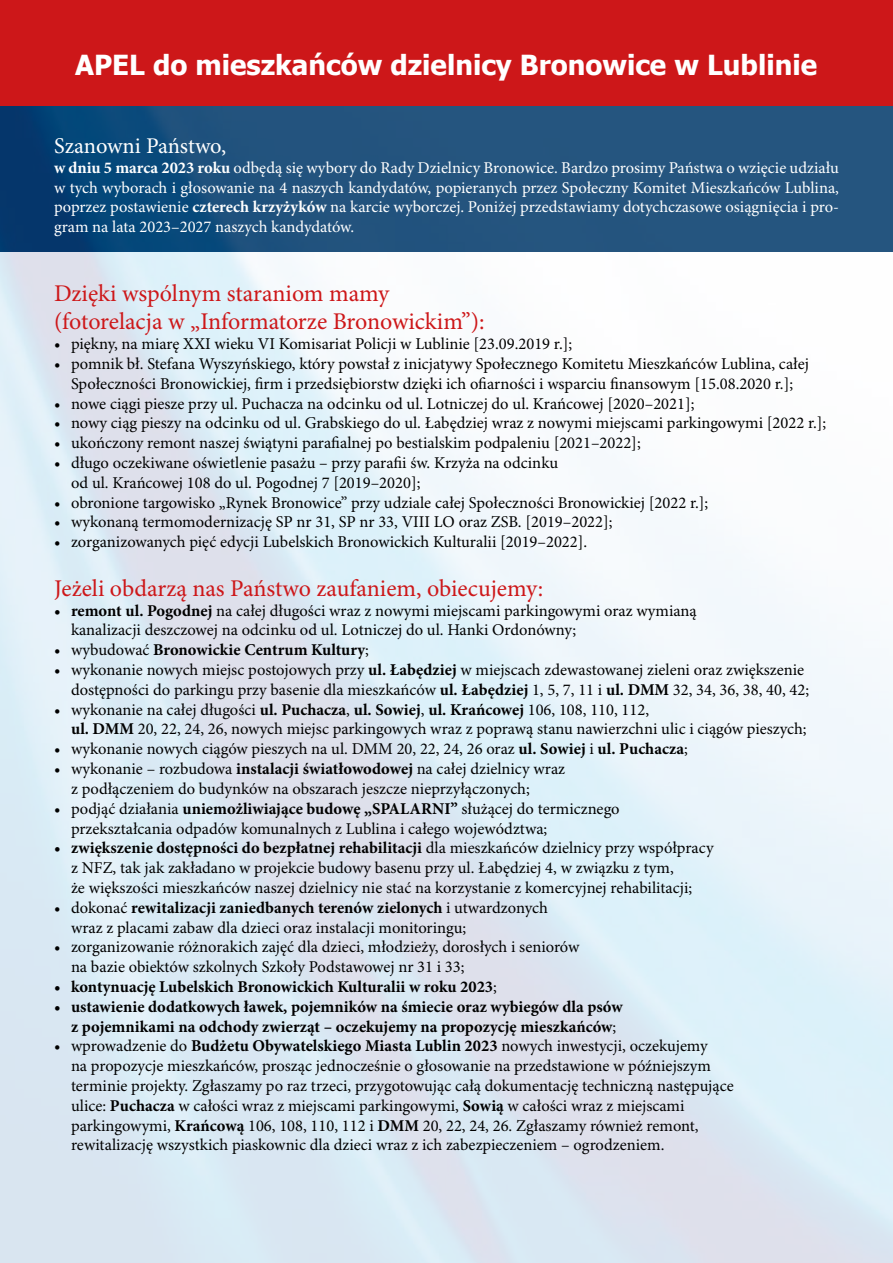
<style>
.page{position:relative;width:893px;height:1263px;background:#fff}
.page>*{position:absolute;margin:0;border:0;box-sizing:border-box;transform-origin:0 0}
.t1{font:700 27.6px "Tahoma";color:#fff}
.t2{font:24px/28.8px "Minion Pro";letter-spacing:-.005em;color:#cd1719}
.t3{font:22.5px "Minion Pro";letter-spacing:-.005em;color:#fff}
.t4{font:16.5px/19.8px "Minion Pro";color:#000}
.t5{font:16.5px/19.8px "Minion Pro";color:#fff;text-align:justify}
.t6{font:700 16.5px/19.8px "Minion Pro";color:#000}
.s1{font-weight:700}
.s2{font-weight:400}
</style>
<div class="page">
<img style="left:0;top:105px;width:893px;height:1158px">
<div style="left:0;top:0;width:893px;height:105px;background:#cd1719"></div>
<h1 class="t1" style="left:75px;top:46px;width:743px">APEL do mieszkańców dzielnicy Bronowice w Lublinie</h1>
<h3 class="t3" style="left:54px;top:132px;width:174px">Szanowni Państwo,</h3>
<p class="t5" style="left:54px;top:158px;width:786px"><span class="s1">w dniu 5 marca 2023 roku</span> odbędą się wybory do Rady Dzielnicy Bronowice. Bardzo prosimy Państwa o wzięcie udziału w tych wyborach i głosowanie na 4 naszych kandydatów, popieranych przez Społeczny Komitet Mieszkańców Lublina, poprzez postawienie <span class="s1">czterech krzyżyków</span> na karcie wyborczej. Poniżej przedstawiamy dotychczasowe osiągnięcia i pro&shy;gram na lata 2023–2027 naszych kandydatów.</p>
<h2 class="t2" style="left:54px;top:280px;width:432px">Dzięki wspólnym staraniom mamy (fotorelacja w „Informatorze Bronowickim”):</h2>
<p class="t4" style="left:54px;top:335px;width:520px">• piękny, na miarę XXI wieku VI Komisariat Policji w Lublinie [23.09.2019 r.];</p>
<p class="t4" style="left:54px;top:355px;width:756px;text-align:center">• pomnik bł. Stefana Wyszyńskiego, który powstał z inicjatywy Społecznego Komitetu Mieszkańców Lublina, całej<br>Społeczności Bronowickiej, firm i przedsiębiorstw dzięki ich ofiarności i wsparciu finansowym [15.08.2020 r.];</p>
<p class="t4" style="left:54px;top:394px;width:642px">• nowe ciągi piesze przy ul. Puchacza na odcinku od ul. Lotniczej do ul. Krańcowej [2020–2021];</p>
<p class="t4" style="left:54px;top:414px;width:774px">• nowy ciąg pieszy na odcinku od ul. Grabskiego do ul. Łabędziej wraz z nowymi miejscami parkingowymi [2022 r.];</p>
<p class="t4" style="left:54px;top:434px;width:588px">• ukończony remont naszej świątyni parafialnej po bestialskim podpaleniu [2021–2022];</p>
<p class="t4" style="left:71px;top:454px;width:489px;text-indent:-17px">• długo oczekiwane oświetlenie pasażu – przy parafii św. Krzyża na odcinku od ul. Krańcowej 108 do ul. Pogodnej 7 [2019–2020];</p>
<p class="t4" style="left:54px;top:493px;width:656px">• obronione targowisko „Rynek Bronowice” przy udziale całej Społeczności Bronowickiej [2022 r.];</p>
<p class="t4" style="left:54px;top:513px;width:560px">• wykonaną termomodernizację SP nr 31, SP nr 33, VIII LO oraz ZSB. [2019–2022];</p>
<p class="t4" style="left:54px;top:533px;width:535px">• zorganizowanych pięć edycji Lubelskich Bronowickich Kulturalii [2019–2022].</p>
<h2 class="t2" style="left:54px;top:575px;width:491px">Jeżeli obdarzą nas Państwo zaufaniem, obiecujemy:</h2>
<p class="t4" style="left:71px;top:601px;width:627px;text-indent:-17px"><span class="s1">• remont ul. Pogodnej</span> na całej długości wraz z nowymi miejscami parkingowymi oraz wymianą kanalizacji deszczowej na odcinku od ul. Lotniczej do ul. Hanki Ordonówny;</p>
<p class="t6" style="left:54px;top:640px;width:316px"><span class="s2">• wybudować</span> Bronowickie Centrum Kultury<span class="s2">;</span></p>
<p class="t4" style="left:54px;top:661px;width:757px;text-align:right">• wykonanie nowych miejsc postojowych przy <span class="s1">ul. Łabędziej</span> w miejscach zdewastowanej zieleni oraz zwiększenie dostępności do parkingu przy basenie dla mieszkańców <span class="s1">ul. Łabędziej</span> 1, 5, 7, 11 i <span class="s1">ul. DMM</span> 32, 34, 36, 38, 40, 42;</p>
<p class="t4" style="left:71px;top:700px;width:737px;text-indent:-17px">• wykonanie na całej długości <span class="s1">ul. Puchacza</span>, <span class="s1">ul. Sowiej</span>, <span class="s1">ul. Krańcowej</span> 106, 108, 110, 112,<br><span class="s1">ul. DMM</span> 20, 22, 24, 26, nowych miejsc parkingowych wraz z poprawą stanu nawierzchni ulic i ciągów pieszych;</p>
<p class="t4" style="left:54px;top:740px;width:635px">• wykonanie nowych ciągów pieszych na ul. DMM 20, 22, 24, 26 oraz <span class="s1">ul. Sowiej</span> i <span class="s1">ul. Puchacza</span>;</p>
<p class="t4" style="left:71px;top:760px;width:496px;text-indent:-17px">• wykonanie – rozbudowa <span class="s1">instalacji światłowodowej</span> na całej dzielnicy wraz z podłączeniem do budynków na obszarach jeszcze nieprzyłączonych;</p>
<p class="t4" style="left:71px;top:799px;width:550px;text-indent:-17px">• podjąć działania <span class="s1">uniemożliwiające budowę „SPALARNI”</span> służącej do termicznego przekształcania odpadów komunalnych z Lublina i całego województwa;</p>
<p class="t4" style="left:71px;top:839px;width:644px;text-indent:-17px"><span class="s1">• zwiększenie dostępności do bezpłatnej rehabilitacji</span> dla mieszkańców dzielnicy przy współpracy z NFZ, tak jak zakładano w projekcie budowy basenu przy ul. Łabędziej 4, w związku z tym,<br>że większości mieszkańców naszej dzielnicy nie stać na korzystanie z komercyjnej rehabilitacji;</p>
<p class="t4" style="left:71px;top:898px;width:478px;text-indent:-17px">• dokonać <span class="s1">rewitalizacji zaniedbanych terenów zielonych</span> i utwardzonych wraz z placami zabaw dla dzieci oraz instalacji monitoringu;</p>
<p class="t4" style="left:71px;top:938px;width:510px;text-indent:-17px">• zorganizowanie różnorakich zajęć dla dzieci, młodzieży, dorosłych i seniorów na bazie obiektów szkolnych Szkoły Podstawowej nr 31 i 33;</p>
<p class="t6" style="left:54px;top:976px;width:444px">• kontynuację Lubelskich Bronowickich Kulturalii w roku 2023<span class="s2">;</span></p>
<p class="t6" style="left:71px;top:996px;width:553px;text-indent:-17px">• ustawienie dodatkowych ławek, pojemników na śmiecie oraz wybiegów dla psów z pojemnikami na odchody zwierząt – oczekujemy na propozycję mieszkańców<span class="s2">;</span></p>
<p class="t4" style="left:71px;top:1037px;width:664px;text-indent:-17px">• wprowadzenie do <span class="s1">Budżetu Obywatelskiego Miasta Lublin 2023</span> nowych inwestycji, oczekujemy<br>na propozycje mieszkańców, prosząc jednocześnie o głosowanie na przedstawione w późniejszym terminie projekty. Zgłaszamy po raz trzeci, przygotowując całą dokumentację techniczną następujące ulice: <span class="s1">Puchacza</span> w całości wraz z miejscami parkingowymi, <span class="s1">Sowią</span> w całości wraz z miejscami parkingowymi, <span class="s1">Krańcową</span> 106, 108, 110, 112 i <span class="s1">DMM</span> 20, 22, 24, 26. Zgłaszamy również remont, rewitalizację wszystkich piaskownic dla dzieci wraz z ich zabezpieczeniem – ogrodzeniem.</p>
</div>
